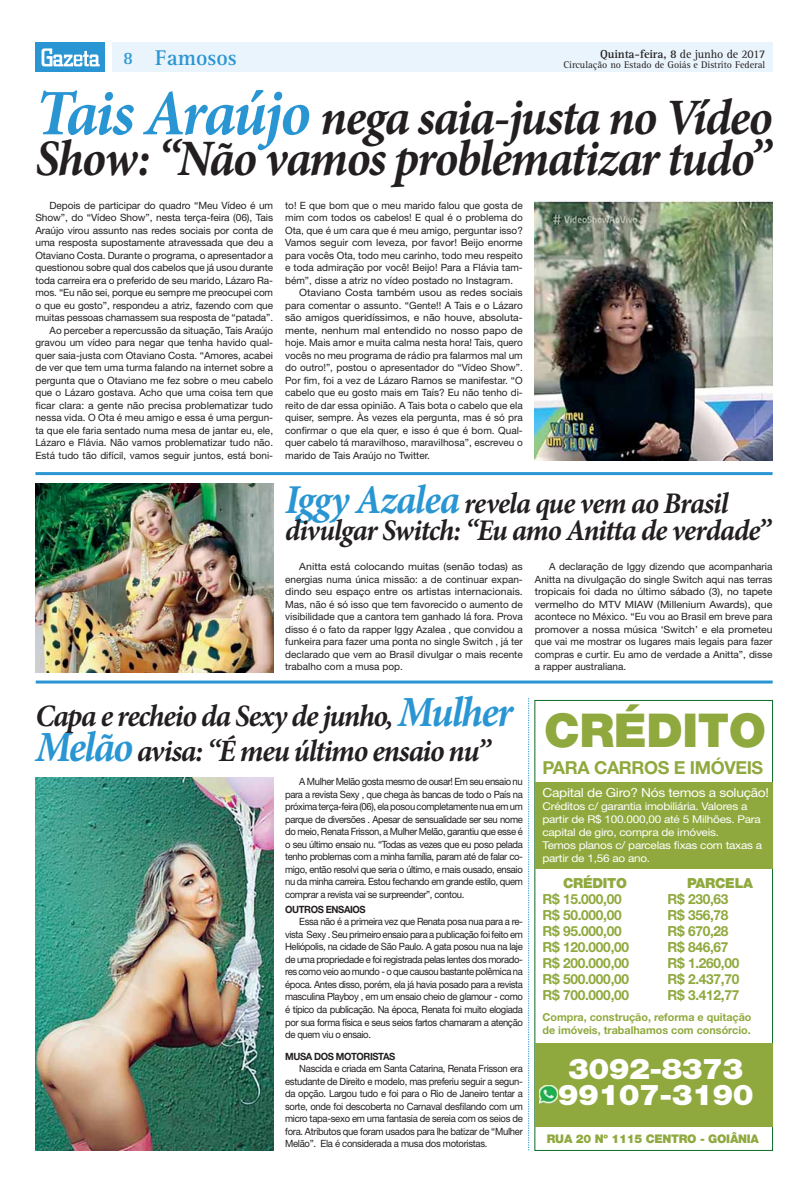
<style>
.page{position:relative;width:808px;height:1191px;background:#fff}
.page>*{position:absolute;margin:0;border:0;box-sizing:border-box;transform-origin:0 0}
.t1{font:italic 700 51.1px/41px "Minion Pro";letter-spacing:-.03em;color:#231f20;scale:.95 1}
.t2{font:900 46.7px "Helvetica Neue";letter-spacing:-.01em;color:#90a93e}
.t3{font:italic 700 31.1px/35px "Minion Pro";letter-spacing:-.04em;color:#231f20;scale:.95 1}
.t4{font:italic 700 30px/27px "Minion Pro";letter-spacing:-.035em;color:#231f20;scale:.95 1}
.t5{font:900 28.6px/25.8px "Helvetica Neue";letter-spacing:-.02em;color:#fff;text-align:center;scale:1.1 1}
.t6{font:700 22px "Rotis Serif";color:#2996d3}
.t7{font:700 17.9px "Helvetica Neue";letter-spacing:-.02em;color:#90a93e}
.t8{font:700 13.9px/15.9px "Helvetica Neue";letter-spacing:-.02em;color:#90a93e}
.t9{font:900 13.9px "Helvetica Neue";letter-spacing:-.02em;color:#90a93e}
.t10{font:12.5px "Helvetica Neue";letter-spacing:-.02em;color:#fff;scale:1.1 1}
.t11{font:700 12px "Rotis Serif";letter-spacing:-.01em;color:#231f20}
.t12{font:900 11.9px "Helvetica Neue";letter-spacing:-.02em;color:#90a93e}
.t13{font:700 10.9px/12.9px "Helvetica Neue";color:#90a93e}
.t14{font:10.7px/12.9px "Helvetica Neue";letter-spacing:-.02em;color:#fff;scale:1.1 1}
.t15{font:10px/12.5px "Helvetica Neue";color:#231f20;text-align:right}
.t16{font:10px/12.5px "Helvetica Neue";color:#231f20;text-align:justify;scale:.95 1}
.t17{font:10px/12.5px "Helvetica Neue";color:#231f20;text-align:justify;scale:1.06 1}
.t18{font:10px "Helvetica Neue";color:#231f20;scale:1.05 1}
.t19{font:10px "Rotis Serif";color:#231f20}
.t20{font:700 10px "Helvetica Neue";letter-spacing:-.04em;color:#231f20;scale:.95 1}
.s1{font-weight:400}
.s2{font-size:18px}
.s3{font-size:65px;color:#2996d3}
.s4{font-size:41px;color:#2996d3}
.s5{font-size:43px;color:#2996d3}
</style>
<div class="page">
<div style="left:112px;top:43px;width:660px;height:29px;background:#eaf4fc"></div>
<div style="left:35px;top:43px;width:70px;height:29px;background:#2996d3"></div>
<svg style="left:42px;top:48px;width:58px;height:18px"></svg>
<div style="left:535px;top:700px;width:238px;height:450px;border:1px solid #0c6c28"></div>
<div style="left:535px;top:782px;width:237px;height:87px;background:#90a93e"></div>
<div style="left:535px;top:1042px;width:237px;height:84px;background:#90a93e"></div>
<img style="left:539px;top:1085px;width:18px;height:18px">
<svg style="left:528px;top:698px;width:1px;height:452px"></svg>
<hr style="left:36px;top:680px;width:737px;height:3px;background:#2996d3">
<hr style="left:35px;top:472px;width:737px;height:3px;background:#2996d3">
<img style="left:36px;top:483px;width:237px;height:189px">
<img style="left:535px;top:201px;width:238px;height:259px">
<img style="left:35px;top:777px;width:238px;height:373px">
<p class="t11" style="left:600px;top:49px;width:167px">Quinta-feira, 8 <span class="s1">de junho de 2017</span></p>
<h3 class="t6" style="left:123px;top:50px;width:115px"><span class="s2">8</span> Famosos</h3>
<p class="t19" style="left:563px;top:61px;width:203px">Circulação no Estado de Goiás e Distrito Federal</p>
<h1 class="t1" style="left:35px;top:102px;width:777px"><span class="s3">Tais Araújo</span> nega saia-justa no Vídeo<br>Show: “Não vamos problematizar tudo”</h1>
<p class="t15" style="left:35px;top:200px;width:239px">Depois de participar do quadro “Meu Vídeo é um Show”, do “Vídeo Show”, nesta terça-feira (06), Tais Araújo virou assunto nas redes sociais por conta de uma resposta supostamente atravessada que deu a Otaviano Costa. Durante o programa, o apresentador a questionou sobre qual dos cabelos que já usou durante toda carreira era o preferido de seu marido, Lázaro Ra&shy;mos. “Eu não sei, porque eu sempre me preocupei com o que eu gosto”, respondeu a atriz, fazendo com que muitas pessoas chamassem sua resposta de “patada”.<br>Ao perceber a repercussão da situação, Tais Araújo gravou um vídeo para negar que tenha havido qual&shy;quer saia-justa com Otaviano Costa. “Amores, acabei de ver que tem uma turma falando na internet sobre a pergunta que o Otaviano me fez sobre o meu cabelo que o Lázaro gostava. Acho que uma coisa tem que ficar clara: a gente não precisa problematizar tudo nessa vida. O Ota é meu amigo e essa é uma pergun&shy;ta que ele faria sentado numa mesa de jantar eu, ele, Lázaro e Flávia. Não vamos problematizar tudo não.<br>Está tudo tão difícil, vamos seguir juntos, está boni-</p>
<p class="t15" style="left:285px;top:200px;width:239px">to! E que bom que o meu marido falou que gosta de</p>
<p class="t15" style="left:285px;top:212px;width:239px">mim com todos os cabelos! E qual é o problema do</p>
<p class="t15" style="left:285px;top:225px;width:239px">Ota, que é um cara que é meu amigo, perguntar isso?</p>
<p class="t15" style="left:285px;top:237px;width:239px">Vamos seguir com leveza, por favor! Beijo enorme</p>
<p class="t15" style="left:285px;top:250px;width:239px">para vocês Ota, todo meu carinho, todo meu respeito</p>
<p class="t15" style="left:285px;top:262px;width:239px">e toda admiração por você! Beijo! Para a Flávia tam-</p>
<p class="t15" style="left:285px;top:275px;width:230px">bém”, disse a atriz no vídeo postado no Instagram.</p>
<p class="t18" style="left:299px;top:289px;width:214px">Otaviano Costa também usou as redes sociais</p>
<p class="t15" style="left:285px;top:300px;width:239px">para comentar o assunto. “Gente!! A Tais e o Lázaro</p>
<p class="t15" style="left:285px;top:312px;width:239px">são amigos queridíssimos, e não houve, absoluta-</p>
<p class="t18" style="left:285px;top:326px;width:228px">mente, nenhum mal entendido no nosso papo de</p>
<p class="t15" style="left:285px;top:337px;width:239px">hoje. Mais amor e muita calma nesta hora! Tais, quero</p>
<p class="t15" style="left:285px;top:350px;width:239px">vocês no meu programa de rádio pra falarmos mal um</p>
<p class="t15" style="left:285px;top:362px;width:239px">do outro!”, postou o apresentador do “Vídeo Show”.</p>
<p class="t15" style="left:285px;top:375px;width:239px">Por fim, foi a vez de Lázaro Ramos se manifestar. “O</p>
<p class="t15" style="left:285px;top:387px;width:239px">cabelo que eu gosto mais em Taís? Eu não tenho di-</p>
<p class="t15" style="left:285px;top:400px;width:239px">reito de dar essa opinião. A Tais bota o cabelo que ela</p>
<p class="t15" style="left:285px;top:412px;width:239px">quiser, sempre. Às vezes ela pergunta, mas é só pra</p>
<p class="t15" style="left:285px;top:425px;width:239px">confirmar o que ela quer, e isso é que é bom. Qual-</p>
<p class="t15" style="left:285px;top:437px;width:239px">quer cabelo tá maravilhoso, maravilhosa”, escreveu o</p>
<p class="t15" style="left:285px;top:450px;width:146px">marido de Tais Araújo no Twitter.</p>
<h3 class="t4" style="left:285px;top:493px;width:513px"><span class="s4">Iggy Azalea</span> revela que vem ao Brasil divulgar Switch: “Eu amo Anitta de verdade”</h3>
<p class="t17" style="left:285px;top:561px;width:226px;text-indent:14px">Anitta está colocando muitas (senão todas) as energias numa única missão: a de continuar expan&shy;dindo seu espaço entre os artistas internacionais.<br>Mas, não é só isso que tem favorecido o aumento de visibilidade que a cantora tem ganhado lá fora. Prova disso é o fato da rapper Iggy Azalea , que convidou a funkeira para fazer uma ponta no single Switch , já ter declarado que vem ao Brasil divulgar o mais recente trabalho com a musa pop.</p>
<p class="t15" style="left:535px;top:561px;width:239px;text-align:justify;text-indent:14px">A declaração de Iggy dizendo que acompanharia Anitta na divulgação do single Switch aqui nas terras tropicais foi dada no último sábado (3), no tapete vermelho do MTV MIAW (Millenium Awards), que acontece no México. “Eu vou ao Brasil em breve para promover a nossa música ‘Switch’ e ela prometeu que vai me mostrar os lugares mais legais para fazer compras e curtir. Eu amo de verdade a Anitta”, disse a rapper australiana.</p>
<h3 class="t3" style="left:35px;top:701px;width:504px">Capa e recheio da Sexy de junho, <span class="s5">Mulher<br>Melão</span> avisa: “É meu último ensaio nu”</h3>
<p class="t16" style="left:285px;top:776px;width:252px;text-indent:14px">A Mulher Melão gosta mesmo de ousar! Em seu ensaio nu para a revista Sexy , que chega às bancas de todo o País na próxima terça-feira (06), ela posou completamente nua em um parque de diversões . Apesar de sensualidade ser seu nome do meio, Renata Frisson, a Mulher Melão, garantiu que esse é o seu último ensaio nu. “Todas as vezes que eu poso pelada tenho problemas com a minha família, param até de falar co&shy;migo, então resolvi que seria o último, e mais ousado, ensaio nu da minha carreira. Estou fechando em grande estilo, quem comprar a revista vai se surpreender”, contou.</p>
<p class="t20" style="left:285px;top:905px;width:86px">OUTROS ENSAIOS</p>
<p class="t16" style="left:285px;top:916px;width:252px;text-indent:14px">Essa não é a primeira vez que Renata posa nua para a re&shy;vista Sexy . Seu primeiro ensaio para a publicação foi feito em Heliópolis, na cidade de São Paulo. A gata posou nua na laje de uma propriedade e foi registrada pelas lentes dos morado&shy;res como veio ao mundo - o que causou bastante polêmica na época. Antes disso, porém, ela já havia posado para a revista masculina Playboy , em um ensaio cheio de glamour - como é típico da publicação. Na época, Renata foi muito elogiada por sua forma física e seus seios fartos chamaram a atenção de quem viu o ensaio.</p>
<p class="t20" style="left:285px;top:1052px;width:117px">MUSA DOS MOTORISTAS</p>
<p class="t16" style="left:285px;top:1063px;width:252px;text-indent:14px">Nascida e criada em Santa Catarina, Renata Frisson era estudante de Direito e modelo, mas preferiu seguir a segun&shy;da opção. Largou tudo e foi para o Rio de Janeiro tentar a sorte, onde foi descoberta no Carnaval desfilando com um micro tapa-sexo em uma fantasia de sereia com os seios de fora. Atributos que foram usados para lhe batizar de “Mulher Melão”. Ela é considerada a musa dos motoristas.</p>
<h2 class="t2" style="left:544px;top:713px;width:223px">CRÉDITO</h2>
<h3 class="t7" style="left:542px;top:761px;width:222px">PARA CARROS E IMÓVEIS</h3>
<p class="t10" style="left:542px;top:788px;width:208px">Capital de Giro? Nós temos a solução!</p>
<p class="t14" style="left:542px;top:800px;width:201px">Créditos c/ garantia imobiliária. Valores a partir de R$ 100.000,00 até 5 Milhões. Para capital de giro, compra de imóveis.<br>Temos planos c/ parcelas fixas com taxas a partir de 1,56 ao ano.</p>
<h3 class="t9" style="left:563px;top:878px;width:65px">CRÉDITO</h3>
<h3 class="t8" style="left:542px;top:892px;width:88px">R$ 15.000,00<br>R$ 50.000,00<br>R$ 95.000,00<br>R$ 120.000,00<br>R$ 200.000,00<br>R$ 500.000,00<br>R$ 700.000,00</h3>
<p class="t13" style="left:542px;top:1012px;width:210px">Compra, construção, reforma e quitação de imóveis, trabalhamos com consórcio.</p>
<h3 class="t9" style="left:687px;top:878px;width:67px">PARCELA</h3>
<h3 class="t8" style="left:667px;top:892px;width:74px">R$ 230,63<br>R$ 356,78<br>R$ 670,28<br>R$ 846,67<br>R$ 1.260,00<br>R$ 2.437,70<br>R$ 3.412,77</h3>
<h3 class="t5" style="left:558px;top:1058px;width:179px">3092-8373<br>99107-3190</h3>
<p class="t12" style="left:547px;top:1135px;width:214px">RUA 20 Nº 1115 CENTRO - GOIÂNIA</p>
</div>
